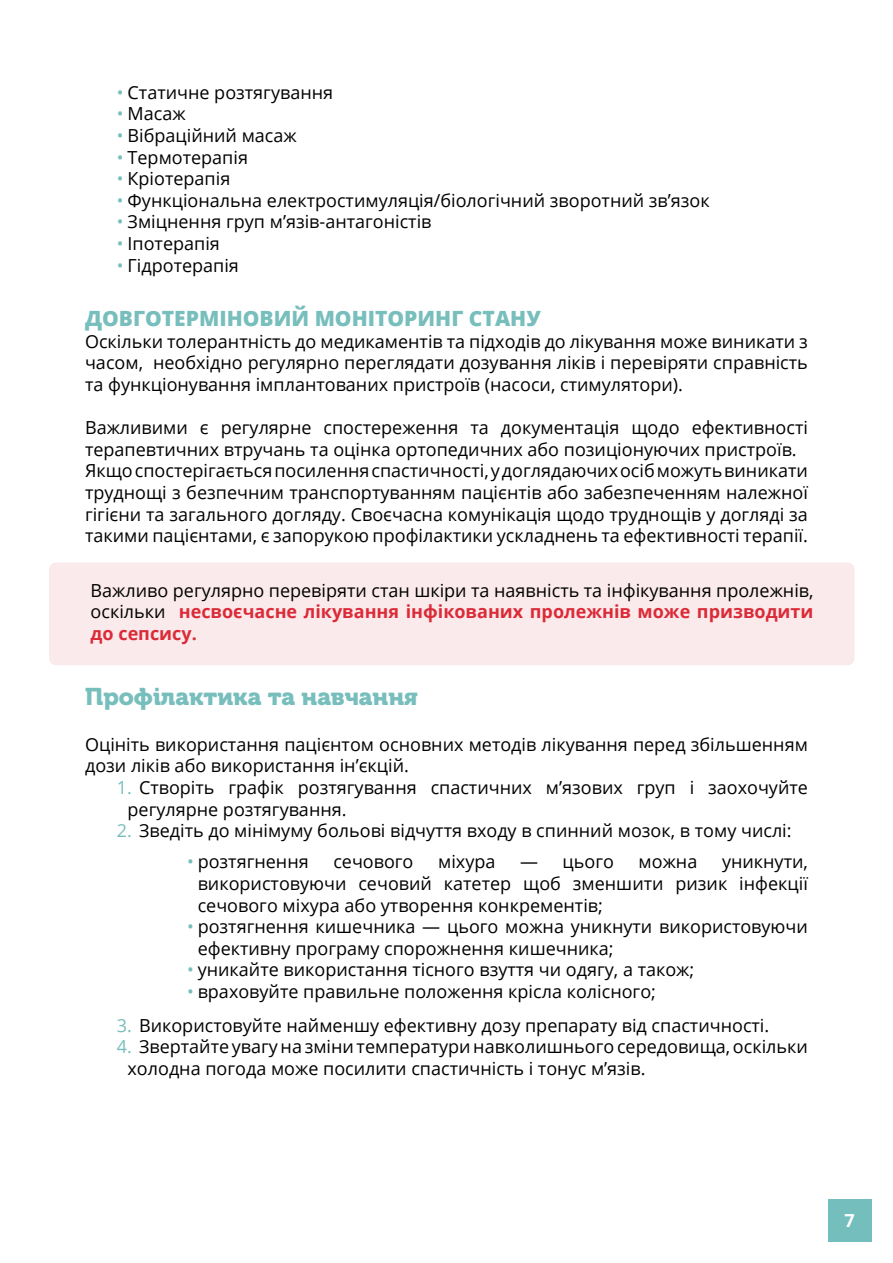
<style>
.page{position:relative;width:893px;height:1263px;background:#fff}
.page>*{position:absolute;margin:0;border:0;box-sizing:border-box;transform-origin:0 0}
.t1{font:24px "Museo Cyrillic 900";color:#77bebd}
.t2{font:800 21px "Open Sans";color:#77bebd}
.t3{font:18px/21.6px "Open Sans";color:#000}
.t4{font:700 18px "Open Sans";color:#fff}
.s1{color:#77bebd}
.s2{font-weight:700;color:#db2b38}
</style>
<div class="page">
<div style="left:828px;top:1199px;width:43px;height:43px;background:#74bebd"></div>
<div style="left:49px;top:562px;width:806px;height:103px;background:#fbeaeb;border-radius:7px"></div>
<p class="t3" style="left:117px;top:81px;width:218px"><span class="s1">•</span> Статичне розтягування</p>
<p class="t3" style="left:117px;top:103px;width:70px"><span class="s1">•</span> Масаж</p>
<p class="t3" style="left:117px;top:124px;width:181px"><span class="s1">•</span> Вібраційний масаж</p>
<p class="t3" style="left:117px;top:146px;width:133px"><span class="s1">•</span> Термотерапія</p>
<p class="t3" style="left:117px;top:167px;width:115px"><span class="s1">•</span> Кріотерапія</p>
<p class="t3" style="left:117px;top:189px;width:594px"><span class="s1">•</span> Функціональна електростимуляція/біологічний зворотний зв’язок</p>
<p class="t3" style="left:117px;top:211px;width:316px"><span class="s1">•</span> Зміцнення груп м’язів-антагоністів</p>
<p class="t3" style="left:117px;top:232px;width:104px"><span class="s1">•</span> Іпотерапія</p>
<p class="t3" style="left:117px;top:254px;width:124px"><span class="s1">•</span> Гідротерапія</p>
<p class="t2" style="left:85px;top:303px;width:457px">ДОВГОТЕРМІНОВИЙ МОНІТОРИНГ СТАНУ</p>
<p class="t3" style="left:85px;top:330px;width:724px;text-align:justify">Оскільки толерантність до медикаментів та підходів до лікування може виникати з часом, необхідно регулярно переглядати дозування ліків і перевіряти справність та функціонування імплантованих пристроїв (насоси, стимулятори).</p>
<p class="t3" style="left:85px;top:416px;width:724px">Важливими є регулярне спостереження та документація щодо ефективності терапевтичних втручань та оцінка ортопедичних або позиціонуючих пристроїв.<br>Якщо спостерігається посилення спастичності, у доглядаючих осіб можуть виникати труднощі з безпечним транспортуванням пацієнтів або забезпеченням належної гігієни та загального догляду. Своєчасна комунікація щодо труднощів у догляді за такими пацієнтами, є запорукою профілактики ускладнень та ефективності терапії.</p>
<p class="t3" style="left:91px;top:579px;width:724px;text-align:justify">Важливо регулярно перевіряти стан шкіри та наявність та інфікування пролежнів, оскільки <span class="s2">несвоєчасне лікування інфікованих пролежнів може призводити до сепсису.</span></p>
<h1 class="t1" style="left:85px;top:683px;width:334px">Профілактика та навчання</h1>
<p class="t3" style="left:85px;top:733px;width:724px">Оцініть використання пацієнтом основних методів лікування перед збільшенням дози ліків або використання ін’єкцій.</p>
<p class="t3" style="left:128px;top:776px;width:682px;text-indent:-11px"><span class="s1">1.</span> Створіть графік розтягування спастичних м’язових груп і заохочуйте регулярне розтягування.</p>
<p class="t3" style="left:117px;top:819px;width:676px"><span class="s1">2.</span> Зведіть до мінімуму больові відчуття входу в спинний мозок, в тому числі:</p>
<p class="t3" style="left:187px;top:851px;width:123px"><span class="s1">•</span> розтягнення</p>
<p class="t3" style="left:333px;top:851px;width:82px">сечового</p>
<p class="t3" style="left:438px;top:851px;width:59px">міхура</p>
<p class="t3" style="left:520px;top:851px;width:95px">— цього</p>
<p class="t3" style="left:639px;top:851px;width:60px">можна</p>
<p class="t3" style="left:198px;top:851px;width:612px;text-align:justify;text-indent:524px">уникнути, використовуючи сечовий катетер щоб зменшити ризик інфекції сечового міхура або утворення конкрементів;</p>
<p class="t3" style="left:198px;top:915px;width:612px;text-indent:-11px"><span class="s1">•</span> розтягнення кишечника — цього можна уникнути використовуючи ефективну програму спорожнення кишечника;</p>
<p class="t3" style="left:187px;top:959px;width:509px"><span class="s1">•</span> уникайте використання тісного взуття чи одягу, а також;</p>
<p class="t3" style="left:187px;top:980px;width:470px"><span class="s1">•</span> враховуйте правильне положення крісла колісного;</p>
<p class="t3" style="left:117px;top:1014px;width:654px"><span class="s1">3.</span> Використовуйте найменшу ефективну дозу препарату від спастичності.</p>
<p class="t3" style="left:128px;top:1035px;width:682px;text-indent:-11px"><span class="s1">4.</span> Звертайте увагу на зміни температури навколишнього середовища, оскільки холодна погода може посилити спастичність і тонус м’язів.</p>
<p class="t4" style="left:844px;top:1207px;width:12px">7</p>
</div>
